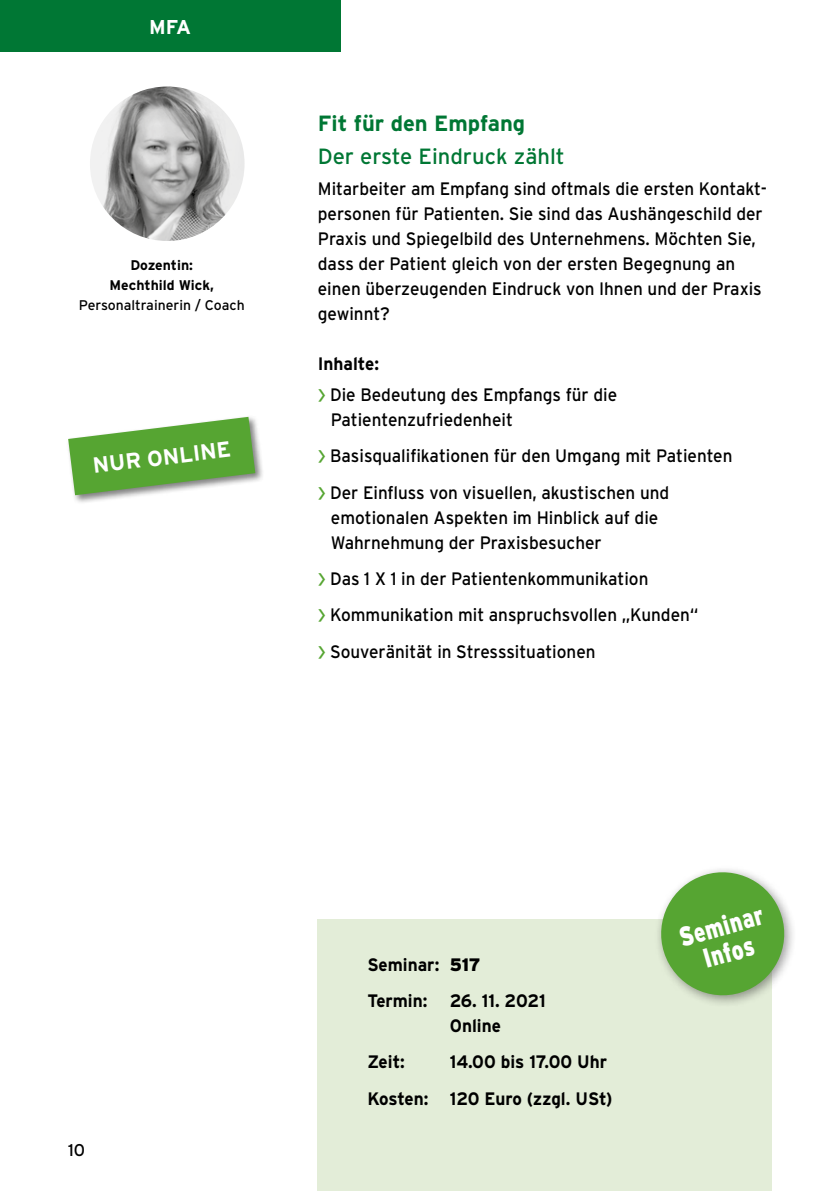
<style>
.page{position:relative;width:840px;height:1191px;background:#fff}
.page>*{position:absolute;margin:0;border:0;box-sizing:border-box;transform-origin:0 0}
.t1{font:900 27.2px "Interstate";color:#fff;scale:.77 1}
.t2{font:22px "Interstate";color:#007734}
.t3{font:700 22px "Interstate";color:#007734}
.t4{font:700 22px "Interstate";color:#fff}
.t5{font:700 20px "Interstate";color:#fff}
.t6{font:18px/25px "Interstate";color:#000;scale:.95 1}
.t7{font:700 18px/25px "Interstate";color:#000;scale:.95 1}
.t8{font:17px "Interstate";color:#000}
.t9{font:700 14px/20px "Interstate";color:#000;text-align:center}
.t10{font:14px "Interstate";color:#000}
.s1{font-weight:700}
.s2{font-family:"Myriad Pro";font-size:34px;color:#56a532}
.s3{font-weight:900}
</style>
<div class="page">
<div style="left:317px;top:919px;width:454px;height:272px;background:#e3edd8"></div>
<div style="left:653px;top:865px;width:144px;height:143px;background:#000;opacity:.4"></div>
<svg style="left:653px;top:865px;width:139px;height:139px"></svg>
<div style="left:0;top:0;width:340px;height:51px;background:#007734"></div>
<img style="left:90px;top:86px;width:154px;height:155px;border-radius:77px">
<div style="left:66px;top:415px;width:199px;height:90px;background:#000;opacity:.5"></div>
<svg style="left:68px;top:417px;width:187px;height:78px"></svg>
<p class="t5" style="left:149px;top:15px;width:44px">MFA</p>
<p class="t9" style="left:109px;top:255px;width:106px">Dozentin:<br>Mechthild Wick,</p>
<p class="t10" style="left:79px;top:298px;width:167px">Personaltrainerin / Coach</p>
<p class="t4" style="left:91px;top:453px;width:140px;rotate:-7deg">NUR ONLINE</p>
<p class="t3" style="left:317px;top:111px;width:209px">Fit für den Empfang</p>
<p class="t2" style="left:317px;top:144px;width:248px">Der erste Eindruck zählt</p>
<p class="t6" style="left:317px;top:176px;width:474px">Mitarbeiter am Empfang sind oftmals die ersten Kontakt&shy;personen für Patienten. Sie sind das Aushängeschild der Praxis und Spiegelbild des Unternehmens. Möchten Sie, dass der Patient gleich von der ersten Begegnung an einen überzeugenden Eindruck von Ihnen und der Praxis gewinnt?</p>
<p class="t6" style="left:317px;top:348px;width:316px;line-height:30.6px"><span class="s1">Inhalte:<br></span><span class="s2">›</span> Die Bedeutung des Empfangs für die</p>
<p class="t6" style="left:317px;top:401px;width:438px;line-height:36.4px;text-indent:13px">Patientenzufriedenheit<br><span class="s2">›</span> Basisqualifikationen für den Umgang mit Patienten <span class="s2">›</span> Der Einfluss von visuellen, akustischen und</p>
<p class="t6" style="left:331px;top:504px;width:346px">emotionalen Aspekten im Hinblick auf die<br>Wahrnehmung der Praxisbesucher</p>
<p class="t6" style="left:317px;top:560px;width:402px;line-height:36.4px"><span class="s2">›</span> Das 1 X 1 in der Patientenkommunikation<br><span class="s2">›</span> Kommunikation mit anspruchsvollen „Kunden“ <span class="s2">›</span> Souveränität in Stresssituationen</p>
<p class="t8" style="left:68px;top:1140px;width:19px">10</p>
<p class="t7" style="left:367px;top:951px;width:121px">Seminar: <span class="s3">517</span></p>
<p class="t7" style="left:449px;top:988px;width:102px;text-indent:-82px">Termin: 26. 11. 2021<br>Online</p>
<p class="t7" style="left:367px;top:1049px;width:41px">Zeit:</p>
<p class="t7" style="left:367px;top:1043px;width:259px;line-height:36.4px;text-indent:82px">14.00 bis 17.00 Uhr<br>Kosten: 120 Euro (zzgl. USt)</p>
<h1 class="t1" style="left:675px;top:923px;width:114px;rotate:-16deg">Seminar</h1>
<h1 class="t1" style="left:699px;top:944px;width:69px;rotate:-16deg">Infos</h1>
</div>
